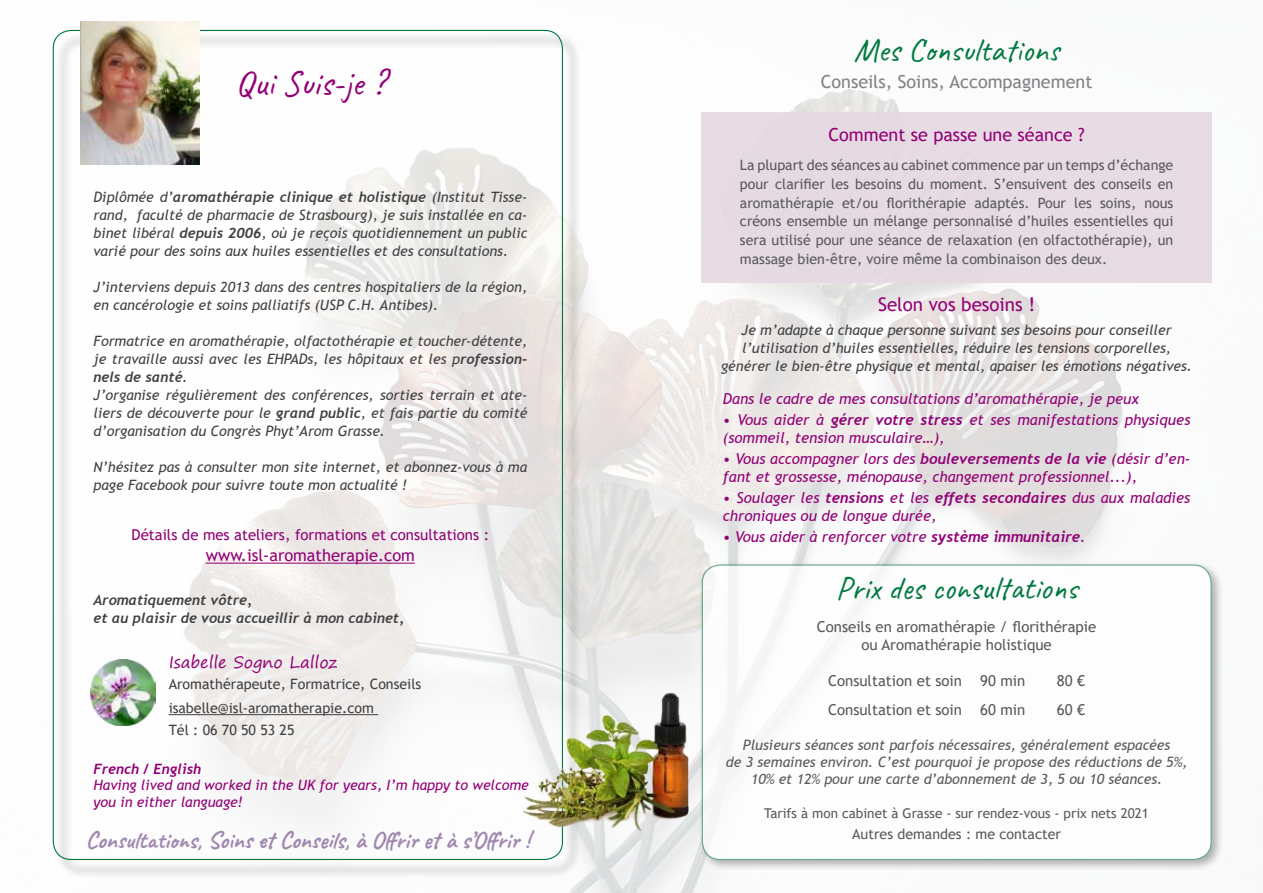
<style>
.page{position:relative;width:1263px;height:893px;background:#fff}
.page>*{position:absolute;margin:0;border:0;box-sizing:border-box;transform-origin:0 0}
.t1{font:36px "Caveat";color:#920076}
.t2{font:33px "Caveat";color:#00793f}
.t3{font:700 24px "Caveat";color:#9f87af}
.t4{font:18.75px "Trebuchet MS";color:#920076}
.t5{font:18px "Trebuchet MS";color:#808285}
.t6{font:18px "Trebuchet MS";color:#920076}
.t7{font:16.5px "Trebuchet MS";color:#920076}
.t8{font:16.5px "Segoe Print";color:#920076}
.t9{font:italic 15px/18px "Trebuchet MS";color:#920076}
.t10{font:15px/18px "Trebuchet MS";color:#58595b;text-align:center}
.t11{font:15px "Trebuchet MS";color:#920076}
.t12{font:italic 14.25px/18px "Trebuchet MS";color:#414042}
.t13{font:14.25px/18.8px "Trebuchet MS";color:#58595b;text-align:justify}
.t14{font:italic 14.25px/17.1px "Trebuchet MS";color:#58595b;text-align:center}
.t15{font:italic 700 14.25px/18px "Trebuchet";color:#414042}
.t16{font:14.25px/24px "Trebuchet MS";color:#414042}
.t17{font:italic 14.25px/16.5px "Trebuchet MS";color:#920076}
.t18{font:italic 700 14.25px "Trebuchet";color:#920076}
.t19{font:13.5px "Trebuchet MS";color:#58595b}
.s1{font-family:"Trebuchet MS";font-weight:400}
.s2{font-family:"Trebuchet";font-weight:700}
</style>
<div class="page">
<img style="left:52px;top:29px;width:1071px;height:864px">
<div style="left:698px;top:560px;width:526px;height:313px;background:#000;opacity:.45"></div>
<div style="left:702px;top:565px;width:509px;height:294px;background:#fff;border-radius:18px"></div>
<div style="left:702px;top:112px;width:510px;height:171px;background:#e6d9e2"></div>
<div style="left:55px;top:32px;width:526px;height:847px;background:#000;opacity:.75"></div>
<img style="left:465px;top:676px;width:315px;height:165px">
<img style="left:80px;top:21px;width:120px;height:144px">
<h1 class="t1" style="left:236px;top:60px;width:151px">Qui Suis-je ?</h1>
<p class="t15" style="left:94px;top:188px;width:435px"><span class="s1">Diplômée d’</span>aromathérapie clinique et holistique <span class="s1">(Institut Tisse-</span></p>
<p class="t12" style="left:94px;top:206px;width:435px;text-align:justify">rand, faculté de pharmacie de Strasbourg), je suis installée en ca&shy;binet libéral <span class="s2">depuis 2006</span>, où je reçois quotidiennement un public varié pour des soins aux huiles essentielles et des consultations.</p>
<p class="t12" style="left:94px;top:278px;width:435px">J’interviens depuis 2013 dans des centres hospitaliers de la région, en cancérologie et soins palliatifs (USP C.H. Antibes).</p>
<p class="t12" style="left:94px;top:332px;width:435px">Formatrice en aromathérapie, olfactothérapie et toucher-détente, je travaille aussi avec les EHPADs, les hôpitaux et les p<span class="s2">rofession-</span></p>
<p class="t15" style="left:94px;top:368px;width:96px">nels de santé<span class="s1">.</span></p>
<p class="t12" style="left:94px;top:386px;width:435px;text-align:justify">J’organise régulièrement des conférences, sorties terrain et ate&shy;liers de découverte pour le <span class="s2">grand public</span>, et fais partie du comité d’organisation du Congrès Phyt’Arom Grasse.</p>
<p class="t12" style="left:94px;top:458px;width:435px">N’hésitez pas à consulter mon site internet, et abonnez-vous à ma page Facebook pour suivre toute mon actualité !</p>
<p class="t11" style="left:131px;top:525px;width:359px">Détails de mes ateliers, formations et consultations :</p>
<p class="t7" style="left:206px;top:545px;width:211px">www.isl-aromatherapie.com</p>
<p class="t15" style="left:94px;top:591px;width:312px">Aromatiquement vôtre,<br>et au plaisir de vous accueillir à mon cabinet,</p>
<p class="t8" style="left:169px;top:647px;width:170px">Isabelle Sogno Lalloz</p>
<p class="t16" style="left:169px;top:672px;width:254px">Aromathérapeute, Formatrice, Conseils isabelle@isl-aromatherapie.com</p>
<p class="t16" style="left:169px;top:718px;width:127px">Tél : 06 70 50 53 25</p>
<p class="t18" style="left:94px;top:760px;width:109px">French / English</p>
<p class="t17" style="left:94px;top:777px;width:437px">Having lived and worked in the UK for years, I’m happy to welcome you in either language!</p>
<h3 class="t3" style="left:86px;top:825px;width:446px">Consultations, Soins et Conseils, à Offrir et à s’Offrir !</h3>
<h2 class="t2" style="left:854px;top:30px;width:207px">Mes Consultations</h2>
<p class="t5" style="left:821px;top:71px;width:273px">Conseils, Soins, Accompagnement</p>
<p class="t6" style="left:828px;top:123px;width:258px">Comment se passe une séance ?</p>
<p class="t13" style="left:740px;top:156px;width:435px">La plupart des séances au cabinet commence par un temps d’échange pour clarifier les besoins du moment. S’ensuivent des conseils en aromathérapie et/ou florithérapie adaptés. Pour les soins, nous créons ensemble un mélange personnalisé d’huiles essentielles qui sera utilisé pour une séance de relaxation (en olfactothérapie), un massage bien-être, voire même la combinaison des deux.</p>
<h3 class="t4" style="left:878px;top:293px;width:159px">Selon vos besoins !</h3>
<p class="t12" style="left:721px;top:321px;width:472px;text-align:center">Je m’adapte à chaque personne suivant ses besoins pour conseiller l’utilisation d’huiles essentielles, réduire les tensions corporelles, générer le bien-être physique et mental, apaiser les émotions négatives.</p>
<p class="t9" style="left:723px;top:389px;width:418px">Dans le cadre de mes consultations d’aromathérapie, je peux</p>
<p class="t9" style="left:723px;top:410px;width:469px">• Vous aider à <span class="s2">gérer votre stress</span> et ses manifestations physiques (sommeil, tension musculaire…),</p>
<p class="t9" style="left:723px;top:449px;width:469px">• Vous accompagner lors des <span class="s2">bouleversements de la vie</span> (désir d’en&shy;fant et grossesse, ménopause, changement professionnel...),</p>
<p class="t9" style="left:723px;top:488px;width:469px">• Soulager les <span class="s2">tensions</span> et les <span class="s2">effets secondaires</span> dus aux maladies chroniques ou de longue durée,</p>
<p class="t9" style="left:723px;top:527px;width:364px">• Vous aider à renforcer votre <span class="s2">système immunitaire</span>.</p>
<h2 class="t2" style="left:836px;top:568px;width:243px">Prix des consultations</h2>
<p class="t10" style="left:817px;top:617px;width:281px">Conseils en aromathérapie / florithérapie ou Aromathérapie holistique</p>
<p class="t10" style="left:828px;top:671px;width:199px">Consultation et soin 90 min</p>
<p class="t10" style="left:1057px;top:671px;width:30px">80 €</p>
<p class="t10" style="left:828px;top:700px;width:199px">Consultation et soin 60 min</p>
<p class="t10" style="left:1057px;top:700px;width:30px">60 €</p>
<p class="t14" style="left:726px;top:736px;width:463px">Plusieurs séances sont parfois nécessaires, généralement espacées<br>de 3 semaines environ. C’est pourquoi je propose des réductions de 5%,<br>10% et 12% pour une carte d’abonnement de 3, 5 ou 10 séances.</p>
<p class="t19" style="left:764px;top:805px;width:386px">Tarifs à mon cabinet à Grasse - sur rendez-vous - prix nets 2021</p>
<p class="t13" style="left:852px;top:825px;width:210px">Autres demandes : me contacter</p>
</div>
